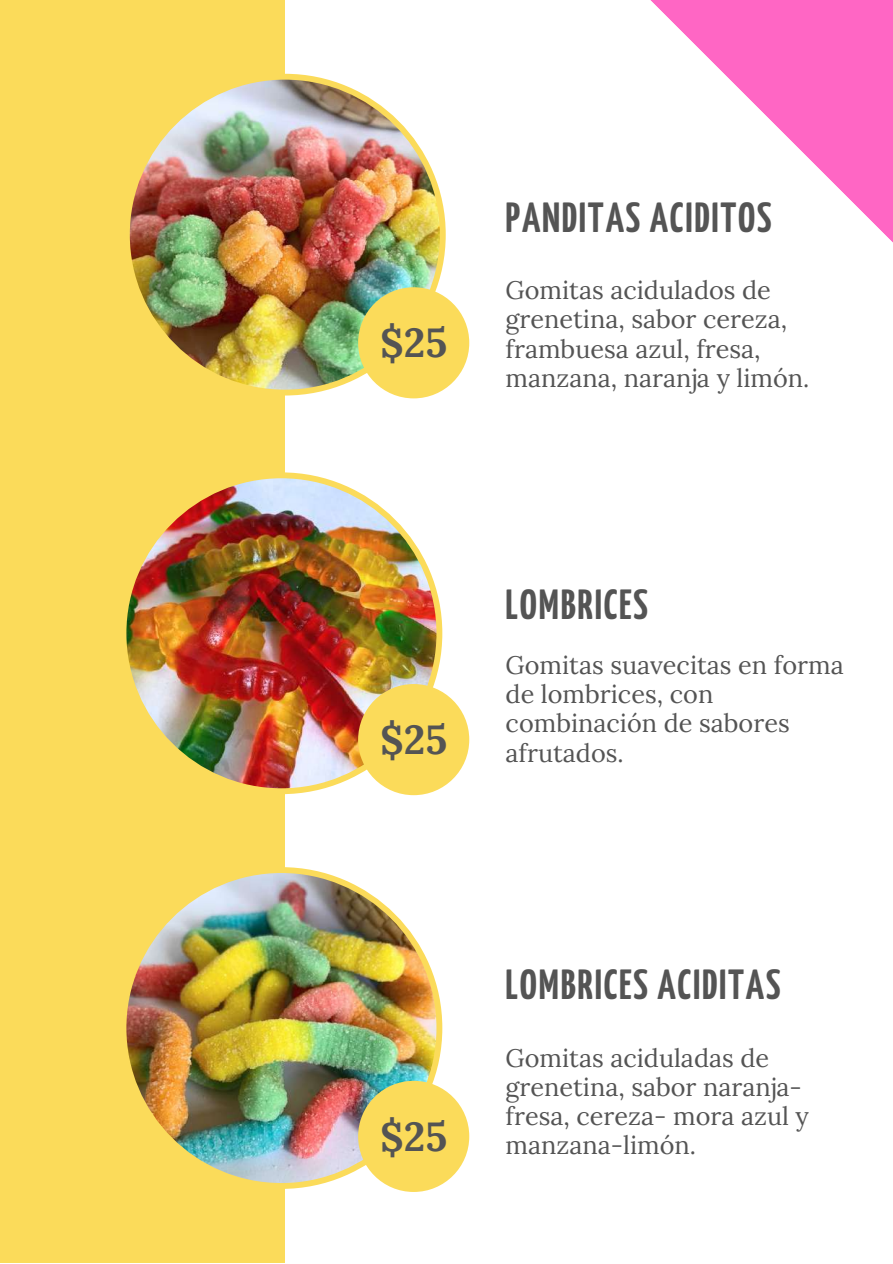
<style>
.page{position:relative;width:893px;height:1264px;background:#fff}
.page>*{position:absolute;margin:0;border:0;box-sizing:border-box;transform-origin:0 0}
.t1{font:700 42px "Yanone Kaffeesatz";letter-spacing:.04em;color:#545454}
.t2{font:700 40.5px "Lora";color:#545454}
.t3{font:25.2px/29.2px "Lora";color:#545454}
</style>
<div class="page">
<div style="left:0;top:0;width:284px;height:1262px;background:#fbdb5a"></div>
<img style="left:129px;top:74px;width:316px;height:321px">
<img style="left:126px;top:867px;width:316px;height:321px">
<img style="left:126px;top:472px;width:316px;height:322px">
<svg style="left:650px;top:0;width:242px;height:242px"></svg>
<div style="left:358px;top:287px;width:111px;height:111px;background:#fbdb5a;border-radius:50%"></div>
<div style="left:358px;top:684px;width:111px;height:111px;background:#fbdb5a;border-radius:50%"></div>
<div style="left:358px;top:1080px;width:111px;height:111px;background:#fbdb5a;border-radius:50%"></div>
<h2 class="t2" style="left:380px;top:316px;width:69px">$25</h2>
<h1 class="t1" style="left:505px;top:201px;width:267px">PANDITAS ACIDITOS</h1>
<p class="t3" style="left:505px;top:275px;width:305px">Gomitas acidulados de grenetina, sabor cereza, frambuesa azul, fresa, manzana, naranja y limón.</p>
<h2 class="t2" style="left:380px;top:713px;width:69px">$25</h2>
<h1 class="t1" style="left:505px;top:588px;width:144px">LOMBRICES</h1>
<p class="t3" style="left:505px;top:650px;width:340px">Gomitas suavecitas en forma de lombrices, con combinación de sabores afrutados.</p>
<h2 class="t2" style="left:380px;top:1109px;width:69px">$25</h2>
<h1 class="t1" style="left:505px;top:968px;width:276px">LOMBRICES ACIDITAS</h1>
<p class="t3" style="left:505px;top:1042px;width:305px">Gomitas aciduladas de grenetina, sabor naranja&shy;fresa, cereza- mora azul y manzana-limón.</p>
</div>
